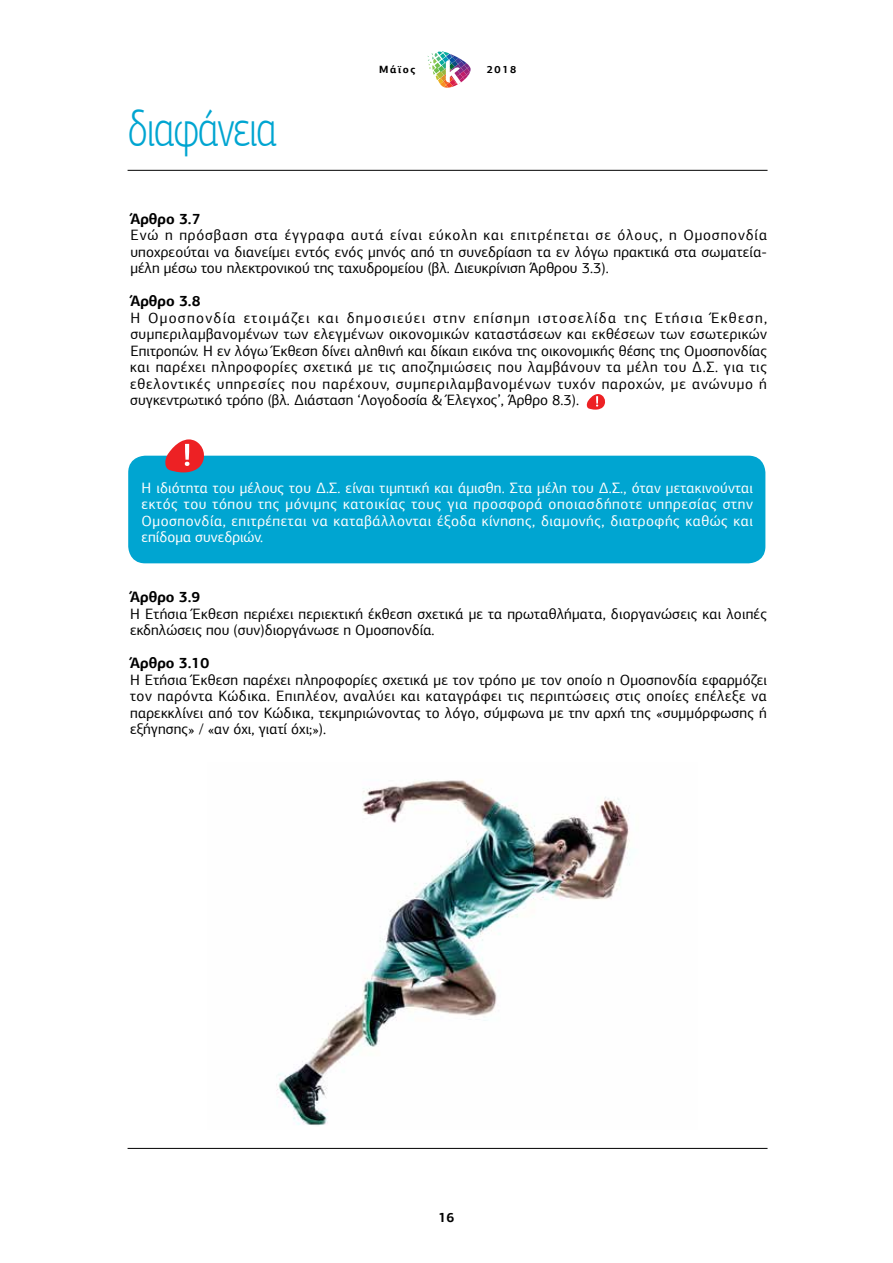
<style>
.page{position:relative;width:893px;height:1263px;background:#fff}
.page>*{position:absolute;margin:0;border:0;box-sizing:border-box;transform-origin:0 0}
.t1{font:300 51px "PF Agora Sans Pro";letter-spacing:-.04em;color:#00a5d1;scale:.8 1}
.t2{font:15px/16.5px "PF Agora Sans Pro";color:#000;text-align:justify}
.t3{font:15px/16.5px "PF Agora Sans Pro";letter-spacing:.03em;color:#fff;text-align:justify}
.t4{font:700 15px "PF Agora Sans Pro";color:#000}
.t5{font:700 13.5px "PF Agora Sans Pro";color:#000}
.t6{font:700 10.5px "PF Agora Sans Pro";letter-spacing:.15em;color:#000}
</style>
<div class="page">
<hr style="left:128px;top:170px;width:639px;height:1px;background:#000">
<hr style="left:128px;top:1148px;width:639px;height:1px;background:#000">
<svg style="left:428px;top:51px;width:43px;height:37px"></svg>
<div style="left:128px;top:456px;width:637px;height:107px;background:#00a5d1;border-radius:17px"></div>
<svg style="left:586px;top:394px;width:19px;height:16px"></svg>
<svg style="left:164px;top:439px;width:42px;height:33px"></svg>
<img style="left:276px;top:780px;width:354px;height:346px">
<h1 class="t1" style="left:128px;top:99px;width:189px">διαφάνεια</h1>
<p class="t6" style="left:379px;top:63px;width:38px">Μάϊος</p>
<p class="t6" style="left:487px;top:63px;width:31px">2018</p>
<p class="t4" style="left:130px;top:209px;width:72px">Άρθρο 3.7</p>
<p class="t2" style="left:130px;top:227px;width:638px">Ενώ η πρόσβαση στα έγγραφα αυτά είναι εύκολη και επιτρέπεται σε όλους, η Ομοσπονδία υποχρεούται να διανείμει εντός ενός μηνός από τη συνεδρίαση τα εν λόγω πρακτικά στα σωματεία&shy;μέλη μέσω του ηλεκτρονικού της ταχυδρομείου (βλ. Διευκρίνιση Άρθρου 3.3).</p>
<p class="t4" style="left:130px;top:292px;width:72px">Άρθρο 3.8</p>
<p class="t2" style="left:130px;top:310px;width:638px">Η Ομοσπονδία ετοιμάζει και δημοσιεύει στην επίσημη ιστοσελίδα της Ετήσια Έκθεση, συμπεριλαμβανομένων των ελεγμένων οικονομικών καταστάσεων και εκθέσεων των εσωτερικών Επιτροπών. Η εν λόγω Έκθεση δίνει αληθινή και δίκαιη εικόνα της οικονομικής θέσης της Ομοσπονδίας και παρέχει πληροφορίες σχετικά με τις αποζημιώσεις που λαμβάνουν τα μέλη του Δ.Σ. για τις εθελοντικές υπηρεσίες που παρέχουν, συμπεριλαμβανομένων τυχόν παροχών, με ανώνυμο ή συγκεντρωτικό τρόπο (βλ. Διάσταση ‘Λογοδοσία &amp; Έλεγχος’, Άρθρο 8.3).</p>
<p class="t3" style="left:142px;top:480px;width:613px">Η ιδιότητα του μέλους του Δ.Σ. είναι τιμητική και άμισθη. Στα μέλη του Δ.Σ., όταν μετακινούνται εκτός του τόπου της μόνιμης κατοικίας τους για προσφορά οποιασδήποτε υπηρεσίας στην Ομοσπονδία, επιτρέπεται να καταβάλλονται έξοδα κίνησης, διαμονής, διατροφής καθώς και επίδομα συνεδριών.</p>
<p class="t4" style="left:130px;top:588px;width:72px">Άρθρο 3.9</p>
<p class="t2" style="left:130px;top:605px;width:638px">Η Ετήσια Έκθεση περιέχει περιεκτική έκθεση σχετικά με τα πρωταθλήματα, διοργανώσεις και λοιπές εκδηλώσεις που (συν)διοργάνωσε η Ομοσπονδία.</p>
<p class="t4" style="left:130px;top:654px;width:81px">Άρθρο 3.10</p>
<p class="t2" style="left:130px;top:671px;width:638px">Η Ετήσια Έκθεση παρέχει πληροφορίες σχετικά με τον τρόπο με τον οποίο η Ομοσπονδία εφαρμόζει τον παρόντα Κώδικα. Επιπλέον, αναλύει και καταγράφει τις περιπτώσεις στις οποίες επέλεξε να παρεκκλίνει από τον Κώδικα, τεκμηριώνοντας το λόγο, σύμφωνα με την αρχή της «συμμόρφωσης ή εξήγησης» / «αν όχι, γιατί όχι;»).</p>
<p class="t5" style="left:438px;top:1209px;width:17px">16</p>
</div>
